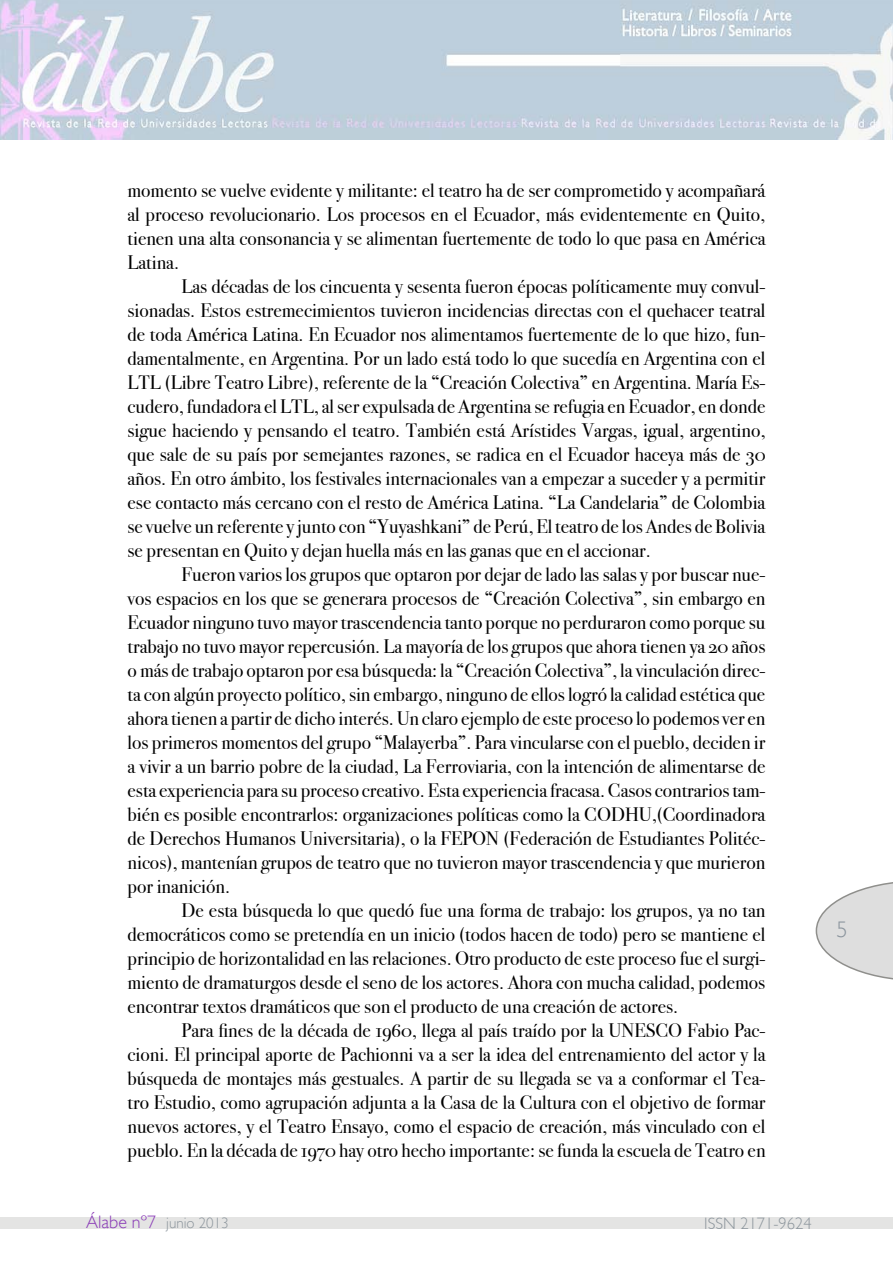
<style>
.page{position:relative;width:893px;height:1263px;background:#fff}
.page>*{position:absolute;margin:0;border:0;box-sizing:border-box;transform-origin:0 0}
.t1{font:300 22.5px "Gill Sans";color:#8a949d}
.t2{font:19.5px/24px "Bodoni Svty Two OSITCTT Book";color:#000;text-align:justify}
.t3{font:300 16.5px "Gill Sans";color:#8c959c}
.t4{font:300 15px "Gill Sans";color:#8c959c}
.s1{font-size:18px;color:#893ab6}
</style>
<div class="page">
<svg style="left:816px;top:882px;width:77px;height:98px"></svg>
<img style="left:0;top:0;width:893px;height:139px">
<div style="left:0;top:1218px;width:893px;height:11px;background:#e4e4e3"></div>
<p class="t2" style="left:128px;top:178px;width:639px">momento se vuelve evidente y militante: el teatro ha de ser comprometido y acompañará al proceso revolucionario. Los procesos en el Ecuador, más evidentemente en Quito, tienen una alta consonancia y se alimentan fuertemente de todo lo que pasa en América Latina.</p>
<p class="t2" style="left:128px;top:274px;width:639px;text-indent:54px">Las décadas de los cincuenta y sesenta fueron épocas políticamente muy convul&shy;sionadas. Estos estremecimientos tuvieron incidencias directas con el quehacer teatral de toda América Latina. En Ecuador nos alimentamos fuertemente de lo que hizo, fun&shy;damentalmente, en Argentina. Por un lado está todo lo que sucedía en Argentina con el LTL (Libre Teatro Libre), referente de la “Creación Colectiva” en Argentina. María Es&shy;cudero, fundadora el LTL, al ser expulsada de Argentina se refugia en Ecuador, en donde sigue haciendo y pensando el teatro. También está Arístides Vargas, igual, argentino, que sale de su país por semejantes razones, se radica en el Ecuador haceya más de 30 años. En otro ámbito, los festivales internacionales van a empezar a suceder y a permitir ese contacto más cercano con el resto de América Latina. “La Candelaria” de Colombia se vuelve un referente y junto con “Yuyashkani” de Perú, El teatro de los Andes de Bolivia se presentan en Quito y dejan huella más en las ganas que en el accionar.</p>
<p class="t2" style="left:128px;top:562px;width:639px;text-indent:54px">Fueron varios los grupos que optaron por dejar de lado las salas y por buscar nue&shy;vos espacios en los que se generara procesos de “Creación Colectiva”, sin embargo en Ecuador ninguno tuvo mayor trascendencia tanto porque no perduraron como porque su trabajo no tuvo mayor repercusión. La mayoría de los grupos que ahora tienen ya 20 años o más de trabajo optaron por esa búsqueda: la “Creación Colectiva”, la vinculación direc&shy;ta con algún proyecto político, sin embargo, ninguno de ellos logró la calidad estética que ahora tienen a partir de dicho interés. Un claro ejemplo de este proceso lo podemos ver en los primeros momentos del grupo “Malayerba”. Para vincularse con el pueblo, deciden ir a vivir a un barrio pobre de la ciudad, La Ferroviaria, con la intención de alimentarse de esta experiencia para su proceso creativo. Esta experiencia fracasa. Casos contrarios tam&shy;bién es posible encontrarlos: organizaciones políticas como la CODHU,(Coordinadora de Derechos Humanos Universitaria), o la FEPON (Federación de Estudiantes Politéc&shy;nicos), mantenían grupos de teatro que no tuvieron mayor trascendencia y que murieron por inanición.</p>
<p class="t2" style="left:128px;top:898px;width:639px;text-indent:54px">De esta búsqueda lo que quedó fue una forma de trabajo: los grupos, ya no tan democráticos como se pretendía en un inicio (todos hacen de todo) pero se mantiene el principio de horizontalidad en las relaciones. Otro producto de este proceso fue el surgi&shy;miento de dramaturgos desde el seno de los actores. Ahora con mucha calidad, podemos encontrar textos dramáticos que son el producto de una creación de actores.</p>
<p class="t2" style="left:128px;top:1018px;width:639px;text-indent:54px">Para fines de la década de 1960, llega al país traído por la UNESCO Fabio Pac&shy;cioni. El principal aporte de Pachionni va a ser la idea del entrenamiento del actor y la búsqueda de montajes más gestuales. A partir de su llegada se va a conformar el Tea&shy;tro Estudio, como agrupación adjunta a la Casa de la Cultura con el objetivo de formar nuevos actores, y el Teatro Ensayo, como el espacio de creación, más vinculado con el pueblo. En la década de 1970 hay otro hecho importante: se funda la escuela de Teatro en</p>
<p class="t4" style="left:86px;top:1214px;width:144px"><span class="s1">Álabe nº7</span> junio 2013</p>
<p class="t3" style="left:704px;top:1214px;width:109px">ISSN 2171-9624</p>
<p class="t1" style="left:837px;top:917px;width:13px">5</p>
</div>
